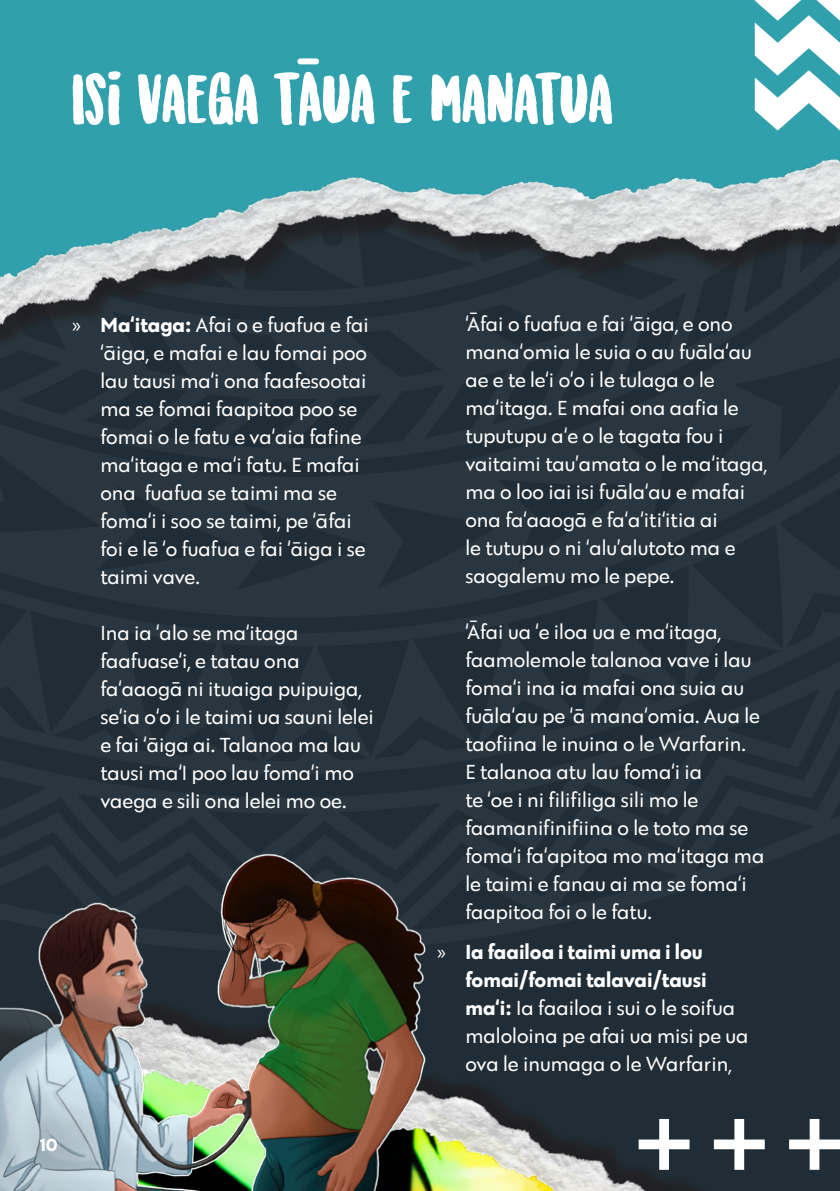
<style>
.page{position:relative;width:840px;height:1191px;background:#fff}
.page>*{position:absolute;margin:0;border:0;box-sizing:border-box;transform-origin:0 0}
.t1{font:66.8px "Sunrise International Demo";color:#fff}
.t2{font:21px/28px "Galatea";color:#fff}
.t3{font:700 18px "Galatea";color:#fff}
.s1{font-family:"Myriad Pro"}
.s2{font-weight:700}
</style>
<div class="page">
<div style="left:0;top:775px;width:839px;height:37px;background:#28353e"></div>
<svg style="left:0;top:618px;width:839px;height:157px;background:#24313a"></svg>
<svg style="left:0;top:500px;width:839px;height:118px;background:#25323b"></svg>
<svg style="left:0;top:500px;width:5px;height:32px"></svg>
<img style="left:0;top:812px;width:839px;height:379px">
<img style="left:0;top:828px;width:437px;height:363px">
<svg style="left:0;top:1050px;width:145px;height:141px;background:#acbdc6"></svg>
<img style="left:0;top:0;width:839px;height:500px">
<h1 class="t1" style="left:72px;top:70px;width:542px">ISI VAEGA TAUA E MANATUA</h1>
<p class="t2" style="left:100px;top:310px;width:270px;text-indent:-28px"><span class="s1">»</span> <span class="s2">Ma‘itaga:</span> Afai o e fuafua e fai ‘āiga, e mafai e lau fomai poo lau tausi ma‘i ona faafesootai ma se fomai faapitoa poo se fomai o le fatu e va‘aia fafine ma‘itaga e ma‘i fatu. E mafai ona fuafua se taimi ma se foma‘i i soo se taimi, pe ‘āfai foi e lē ‘o fuafua e fai ‘āiga i se taimi vave.</p>
<p class="t2" style="left:100px;top:618px;width:274px">Ina ia ‘alo se ma‘itaga faafuase‘i, e tatau ona fa‘aaogā ni ituaiga puipuiga, se‘ia o‘o i le taimi ua sauni lelei e fai ‘āiga ai. Talanoa ma lau tausi ma‘I poo lau foma‘i mo vaega e sili ona lelei mo oe.</p>
<p class="t3" style="left:40px;top:1133px;width:19px">10</p>
<p class="t2" style="left:465px;top:310px;width:303px">‘Āfai o fuafua e fai ‘āiga, e ono mana‘omia le suia o au fuāla‘au ae e te le‘i o‘o i le tulaga o le ma‘itaga. E mafai ona aafia le tuputupu a‘e o le tagata fou i vaitaimi tau’amata o le ma‘itaga, ma o loo iai isi fuāla‘au e mafai ona fa‘aaogā e fa‘a‘iti‘itia ai<br>le tutupu o ni ‘alu’alutoto ma e saogalemu mo le pepe.</p>
<p class="t2" style="left:465px;top:618px;width:300px">‘Āfai ua ‘e iloa ua e ma‘itaga, faamolemole talanoa vave i lau foma‘i ina ia mafai ona suia au fuāla‘au pe ‘ā mana‘omia. Aua le taofiina le inuina o le Warfarin.<br>E talanoa atu lau foma‘i ia<br>te ‘oe i ni filifiliga sili mo le faamanifinifiina o le toto ma se foma‘i fa‘apitoa mo ma‘itaga ma le taimi e fanau ai ma se foma‘i faapitoa foi o le fatu.</p>
<p class="t2" style="left:465px;top:937px;width:284px;text-indent:-28px"><span class="s1">»</span> <span class="s2">Ia faailoa i taimi uma i lou fomai/fomai talavai/tausi ma‘i:</span> Ia faailoa i sui o le soifua maloloina pe afai ua misi pe ua ova le inumaga o le Warfarin,</p>
</div>
